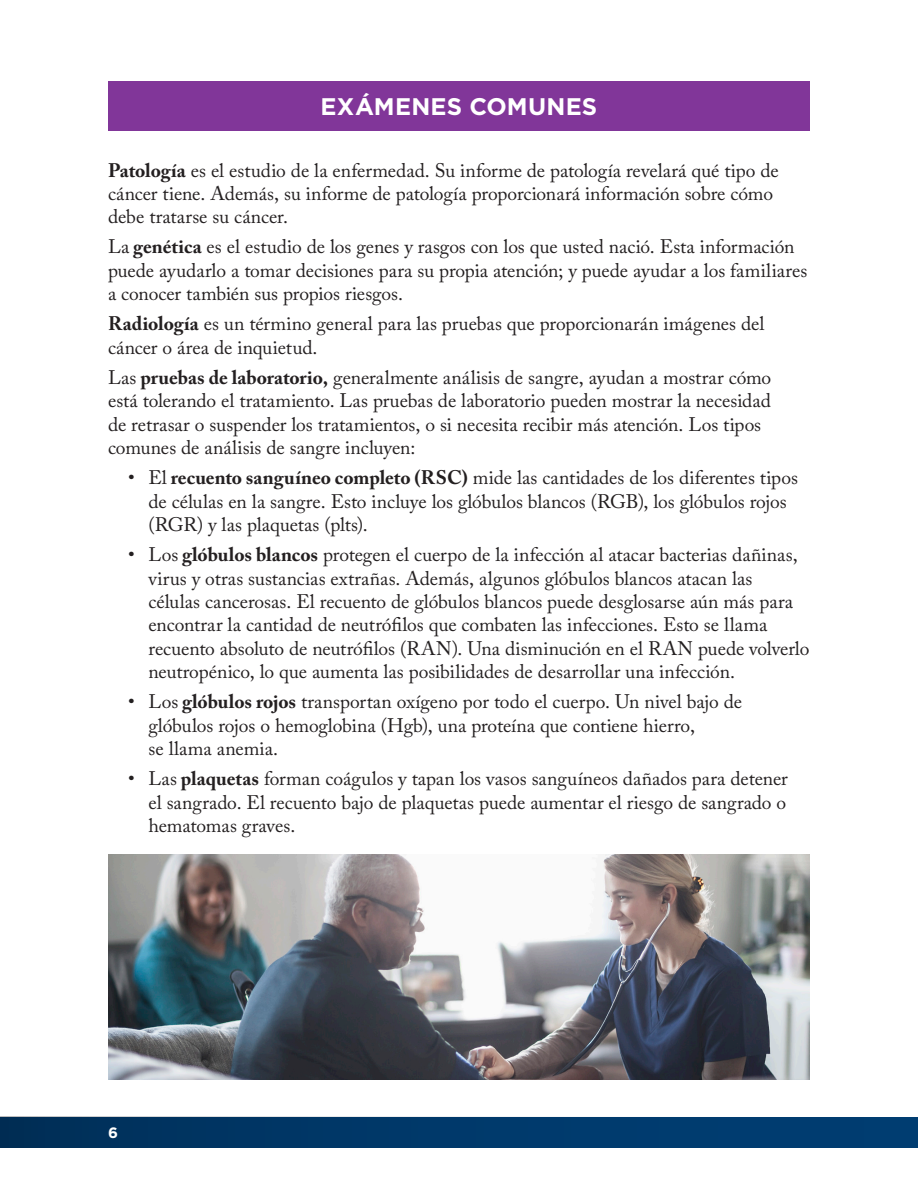
<style>
.page{position:relative;width:918px;height:1188px;background:#fff}
.page>*{position:absolute;margin:0;border:0;box-sizing:border-box;transform-origin:0 0}
.t1{font:700 24px "Gotham";letter-spacing:.01em;color:#fff}
.t2{font:19.5px/23.4px "Adobe Caslon Pro";letter-spacing:-.005em;color:#231f20}
.t3{font:700 15px "Gotham";color:#fff}
.s1{font-weight:700}
</style>
<div class="page">
<div style="left:0;top:1117px;width:918px;height:31px;background:linear-gradient(to right,#00305b,#003f76)"></div>
<div style="left:108px;top:81px;width:702px;height:50px;background:#813699"></div>
<img style="left:108px;top:854px;width:702px;height:226px">
<p class="t1" style="left:321px;top:91px;width:278px">EXÁMENES COMUNES</p>
<p class="t2" style="left:108px;top:158px;width:672px"><span class="s1">Patología</span> es el estudio de la enfermedad. Su informe de patología revelará qué tipo de cáncer tiene. Además, su informe de patología proporcionará información sobre cómo debe tratarse su cáncer.</p>
<p class="t2" style="left:108px;top:235px;width:701px">La <span class="s1">genética</span> es el estudio de los genes y rasgos con los que usted nació. Esta información puede ayudarlo a tomar decisiones para su propia atención; y puede ayudar a los familiares a conocer también sus propios riesgos.</p>
<p class="t2" style="left:108px;top:312px;width:658px"><span class="s1">Radiología</span> es un término general para las pruebas que proporcionarán imágenes del cáncer o área de inquietud.</p>
<p class="t2" style="left:108px;top:366px;width:665px">Las <span class="s1">pruebas de laboratorio,</span> generalmente análisis de sangre, ayudan a mostrar cómo está tolerando el tratamiento. Las pruebas de laboratorio pueden mostrar la necesidad de retrasar o suspender los tratamientos, o si necesita recibir más atención. Los tipos comunes de análisis de sangre incluyen:</p>
<p class="t2" style="left:148px;top:466px;width:651px;text-indent:-20px">• El <span class="s1">recuento sanguíneo completo (RSC)</span> mide las cantidades de los diferentes tipos de células en la sangre. Esto incluye los glóbulos blancos (RGB), los glóbulos rojos (RGR) y las plaquetas (plts).</p>
<p class="t2" style="left:148px;top:543px;width:662px;text-indent:-20px">• Los <span class="s1">glóbulos blancos</span> protegen el cuerpo de la infección al atacar bacterias dañinas, virus y otras sustancias extrañas. Además, algunos glóbulos blancos atacan las<br>células cancerosas. El recuento de glóbulos blancos puede desglosarse aún más para encontrar la cantidad de neutrófilos que combaten las infecciones. Esto se llama recuento absoluto de neutrófilos (RAN). Una disminución en el RAN puede volverlo neutropénico, lo que aumenta las posibilidades de desarrollar una infección.</p>
<p class="t2" style="left:148px;top:690px;width:595px;text-indent:-20px">• Los <span class="s1">glóbulos rojos</span> transportan oxígeno por todo el cuerpo. Un nivel bajo de glóbulos rojos o hemoglobina (Hgb), una proteína que contiene hierro,<br>se llama anemia.</p>
<p class="t2" style="left:148px;top:767px;width:641px;text-align:justify;text-indent:-20px">• Las <span class="s1">plaquetas</span> forman coágulos y tapan los vasos sanguíneos dañados para detener el sangrado. El recuento bajo de plaquetas puede aumentar el riesgo de sangrado o hematomas graves.</p>
<p class="t3" style="left:108px;top:1123px;width:11px">6</p>
</div>
